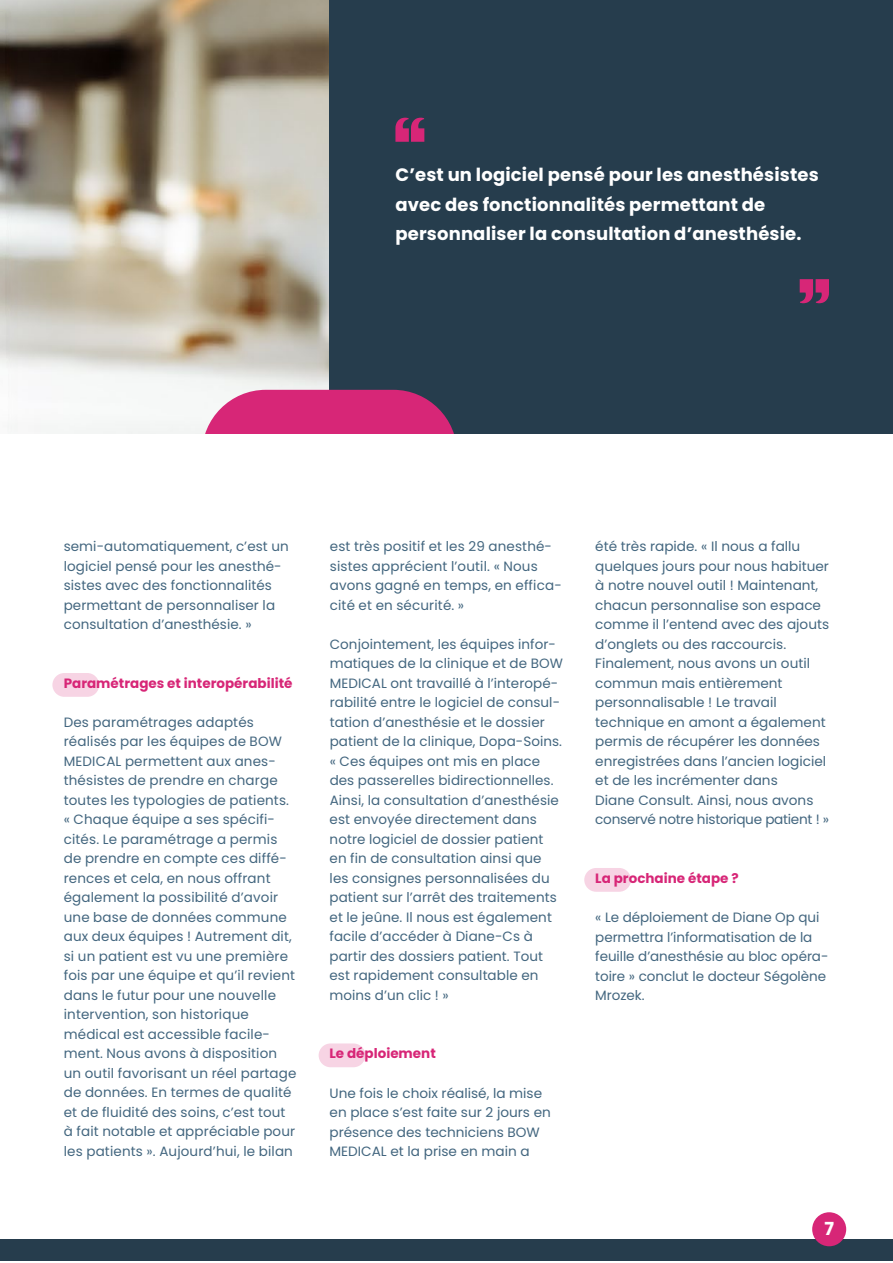
<style>
.page{position:relative;width:893px;height:1263px;background:#fff}
.page>*{position:absolute;margin:0;border:0;box-sizing:border-box;transform-origin:0 0}
.t1{font:700 18px/29.2px "Poppins";letter-spacing:.01em;color:#fff}
.t2{font:13.5px/19.5px "Poppins";letter-spacing:.005em;color:#43667f}
.t3{font:700 13.5px "Poppins";color:#d72677}
</style>
<div class="page">
<img style="left:0;top:0;width:330px;height:434px">
<div style="left:330px;top:0;width:563px;height:454px;background:#263d4d"></div>
<div style="left:202px;top:390px;width:255px;height:127px;background:#d72677;border-radius:64px"></div>
<div style="left:0;top:434px;width:893px;height:807px;background:#fff"></div>
<div style="left:52px;top:673px;width:47px;height:24px;background:#f7d4e4;border-radius:12px"></div>
<div style="left:319px;top:1043px;width:46px;height:24px;background:#f7d4e4;border-radius:12px"></div>
<div style="left:584px;top:868px;width:47px;height:24px;background:#f7d4e4;border-radius:12px"></div>
<div style="left:0;top:1240px;width:893px;height:21px;background:#263d4d"></div>
<svg style="left:800px;top:279px;width:29px;height:24px"></svg>
<svg style="left:395px;top:118px;width:29px;height:24px"></svg>
<div style="left:812px;top:1212px;width:34px;height:34px;background:#d72677;border-radius:50%"></div>
<h1 class="t1" style="left:395px;top:160px;width:425px">C’est un logiciel pensé pour les anesthésistes avec des fonctionnalités permettant de personnaliser la consultation d’anesthésie.</h1>
<p class="t2" style="left:64px;top:537px;width:226px">semi-automatiquement, c’est un logiciel pensé pour les anesthé&shy;sistes avec des fonctionnalités permettant de personnaliser la consultation d’anesthésie. »</p>
<p class="t3" style="left:64px;top:675px;width:230px">Paramétrages et interopérabilité</p>
<p class="t2" style="left:64px;top:712px;width:234px">Des paramétrages adaptés réalisés par les équipes de BOW<br>MEDICAL permettent aux anes&shy;thésistes de prendre en charge toutes les typologies de patients. « Chaque équipe a ses spécifi&shy;cités. Le paramétrage a permis de prendre en compte ces diffé&shy;rences et cela, en nous offrant également la possibilité d’avoir une base de données commune aux deux équipes ! Autrement dit, si un patient est vu une première fois par une équipe et qu’il revient dans le futur pour une nouvelle intervention, son historique médical est accessible facile&shy;ment. Nous avons à disposition un outil favorisant un réel partage de données. En termes de qualité et de fluidité des soins, c’est tout à fait notable et appréciable pour les patients ». Aujourd’hui, le bilan</p>
<p class="t2" style="left:330px;top:537px;width:233px">est très positif et les 29 anesthé&shy;sistes apprécient l’outil. « Nous avons gagné en temps, en effica&shy;cité et en sécurité. »</p>
<p class="t2" style="left:330px;top:634px;width:235px">Conjointement, les équipes infor&shy;matiques de la clinique et de BOW<br>MEDICAL ont travaillé à l’interopé&shy;rabilité entre le logiciel de consul&shy;tation d’anesthésie et le dossier patient de la clinique, Dopa-Soins. « Ces équipes ont mis en place des passerelles bidirectionnelles.<br>Ainsi, la consultation d’anesthésie est envoyée directement dans notre logiciel de dossier patient en fin de consultation ainsi que les consignes personnalisées du patient sur l’arrêt des traitements et le jeûne. Il nous est également facile d’accéder à Diane-Cs à partir des dossiers patient. Tout est rapidement consultable en moins d’un clic ! »</p>
<p class="t3" style="left:329px;top:1046px;width:108px">Le déploiement</p>
<p class="t2" style="left:330px;top:1083px;width:223px">Une fois le choix réalisé, la mise en place s’est faite sur 2 jours en présence des techniciens BOW<br>MEDICAL et la prise en main a</p>
<p class="t2" style="left:595px;top:537px;width:235px">été très rapide. « Il nous a fallu quelques jours pour nous habituer à notre nouvel outil ! Maintenant, chacun personnalise son espace comme il l’entend avec des ajouts d’onglets ou des raccourcis.<br>Finalement, nous avons un outil commun mais entièrement personnalisable ! Le travail technique en amont a également permis de récupérer les données enregistrées dans l’ancien logiciel et de les incrémenter dans<br>Diane Consult. Ainsi, nous avons conservé notre historique patient ! »</p>
<p class="t3" style="left:595px;top:870px;width:145px">La prochaine étape ?</p>
<p class="t2" style="left:595px;top:908px;width:235px">« Le déploiement de Diane Op qui permettra l’informatisation de la feuille d’anesthésie au bloc opéra&shy;toire » conclut le docteur Ségolène<br>Mrozek.</p>
<h1 class="t1" style="left:825px;top:1214px;width:11px">7</h1>
</div>
